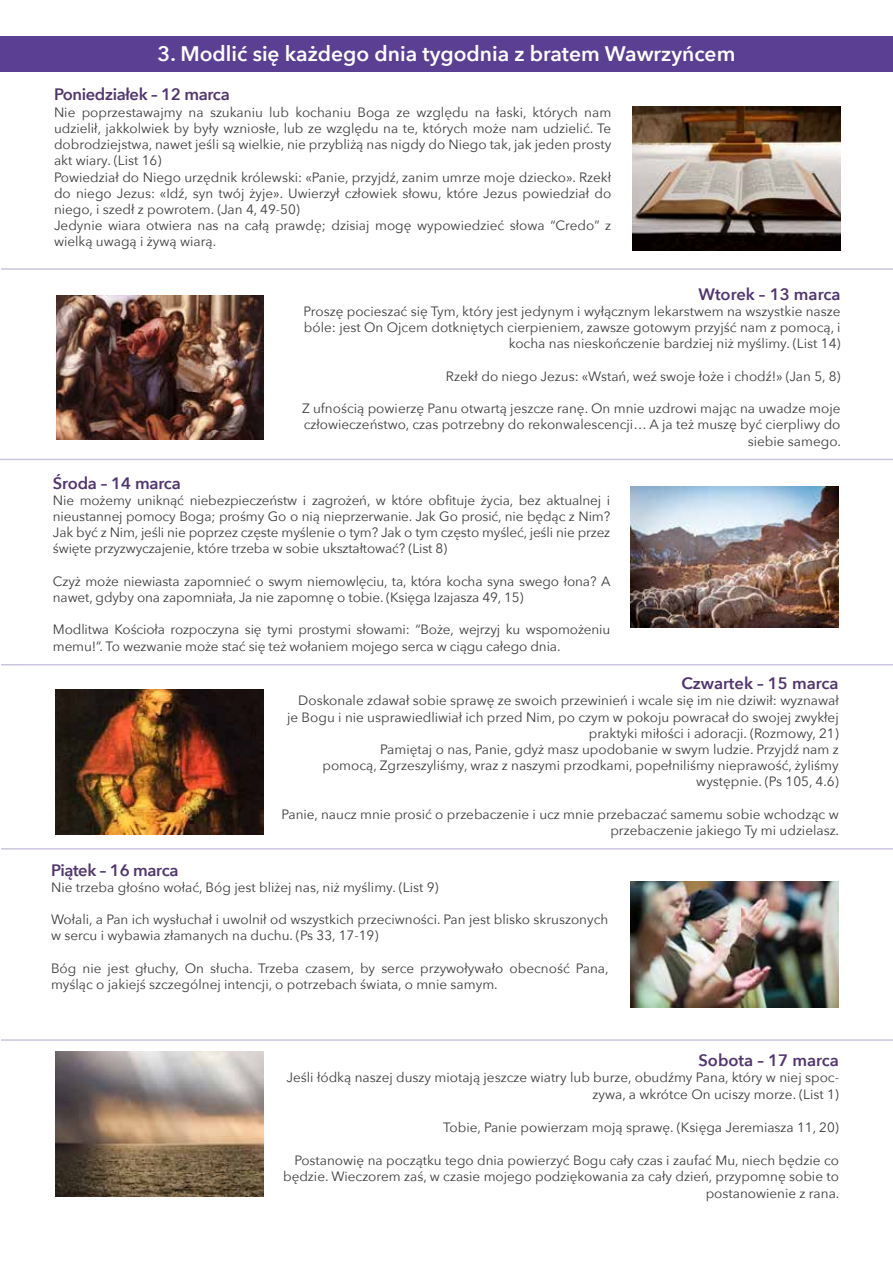
<style>
.page{position:relative;width:893px;height:1263px;background:#fff}
.page>*{position:absolute;margin:0;border:0;box-sizing:border-box;transform-origin:0 0}
.t1{font:600 21px "Avenir Next";color:#fff}
.t2{font:600 16.5px "Avenir Next";letter-spacing:-.01em;color:#51356f}
.t3{font:13.5px/16.2px "Avenir Next";color:#3c3c3b;text-align:right}
</style>
<div class="page">
<div style="left:0;top:36px;width:893px;height:35px;background:#5b3f92"></div>
<img style="left:632px;top:106px;width:208px;height:145px">
<img style="left:56px;top:295px;width:207px;height:145px">
<img style="left:630px;top:487px;width:209px;height:141px">
<img style="left:55px;top:690px;width:208px;height:144px">
<hr style="left:1px;top:268px;width:892px;height:2px;background:#5b3f92">
<hr style="left:0;top:459px;width:893px;height:1px;background:#5b3f92">
<hr style="left:1px;top:664px;width:892px;height:1px;background:#5b3f92">
<img style="left:630px;top:881px;width:209px;height:126px">
<hr style="left:1px;top:1039px;width:892px;height:2px;background:#5b3f92">
<hr style="left:1px;top:848px;width:892px;height:1px;background:#5b3f92">
<img style="left:55px;top:1051px;width:208px;height:145px">
<h1 class="t1" style="left:158px;top:35px;width:579px">3. Modlić się każdego dnia tygodnia z bratem Wawrzyńcem</h1>
<p class="t2" style="left:54px;top:81px;width:177px">Poniedziałek – 12 marca</p>
<p class="t3" style="left:54px;top:103px;width:559px;text-align:left">Nie poprzestawajmy na szukaniu lub kochaniu Boga ze względu na łaski, których nam udzielił, jakkolwiek by były wzniosłe, lub ze względu na te, których może nam udzielić. Te dobrodziejstwa, nawet jeśli są wielkie, nie przybliżą nas nigdy do Niego tak, jak jeden prosty akt wiary. (List 16)<br>Powiedział do Niego urzędnik królewski: «Panie, przyjdź, zanim umrze moje dziecko». Rzekł do niego Jezus: «Idź, syn twój żyje». Uwierzył człowiek słowu, które Jezus powiedział do niego, i szedł z powrotem. (Jan 4, 49-50)<br>Jedynie wiara otwiera nas na całą prawdę; dzisiaj mogę wypowiedzieć słowa “Credo” z wielką uwagą i żywą wiarą.</p>
<p class="t2" style="left:698px;top:280px;width:144px">Wtorek – 13 marca</p>
<p class="t3" style="left:304px;top:303px;width:538px">Proszę pocieszać się Tym, który jest jedynym i wyłącznym lekarstwem na wszystkie nasze bóle: jest On Ojcem dotkniętych cierpieniem, zawsze gotowym przyjść nam z pomocą, i kocha nas nieskończenie bardziej niż myślimy. (List 14)</p>
<p class="t3" style="left:446px;top:367px;width:396px">Rzekł do niego Jezus: «Wstań, weź swoje łoże i chodź!» (Jan 5, 8)</p>
<p class="t3" style="left:302px;top:400px;width:540px">Z ufnością powierzę Panu otwartą jeszcze ranę. On mnie uzdrowi mając na uwadze moje człowieczeństwo, czas potrzebny do rekonwalescencji… A ja też muszę być cierpliwy do siebie samego.</p>
<p class="t2" style="left:53px;top:469px;width:130px">Środa – 14 marca</p>
<p class="t3" style="left:53px;top:491px;width:559px;text-align:justify">Nie możemy uniknąć niebezpieczeństw i zagrożeń, w które obfituje życia, bez aktualnej i nieustannej pomocy Boga; prośmy Go o nią nieprzerwanie. Jak Go prosić, nie będąc z Nim?<br>Jak być z Nim, jeśli nie poprzez częste myślenie o tym? Jak o tym często myśleć, jeśli nie przez święte przyzwyczajenie, które trzeba w sobie ukształtować? (List 8)</p>
<p class="t3" style="left:53px;top:572px;width:559px;text-align:left">Czyż może niewiasta zapomnieć o swym niemowlęciu, ta, która kocha syna swego łona? A nawet, gdyby ona zapomniała, Ja nie zapomnę o tobie. (Księga Izajasza 49, 15)</p>
<p class="t3" style="left:53px;top:621px;width:559px;text-align:left">Modlitwa Kościoła rozpoczyna się tymi prostymi słowami: “Boże, wejrzyj ku wspomożeniu memu!”. To wezwanie może stać się też wołaniem mojego serca w ciągu całego dnia.</p>
<p class="t2" style="left:681px;top:669px;width:159px">Czwartek – 15 marca</p>
<p class="t3" style="left:287px;top:692px;width:553px">Doskonale zdawał sobie sprawę ze swoich przewinień i wcale się im nie dziwił: wyznawał je Bogu i nie usprawiedliwiał ich przed Nim, po czym w pokoju powracał do swojej zwykłej praktyki miłości i adoracji. (Rozmowy, 21)<br>Pamiętaj o nas, Panie, gdyż masz upodobanie w swym ludzie. Przyjdź nam z<br>pomocą, Zgrzeszyliśmy, wraz z naszymi przodkami, popełniliśmy nieprawość, żyliśmy występnie. (Ps 105, 4.6)</p>
<p class="t3" style="left:281px;top:805px;width:559px">Panie, naucz mnie prosić o przebaczenie i ucz mnie przebaczać samemu sobie wchodząc w przebaczenie jakiego Ty mi udzielasz.</p>
<p class="t2" style="left:51px;top:855px;width:129px">Piątek – 16 marca</p>
<p class="t3" style="left:51px;top:878px;width:389px">Nie trzeba głośno wołać, Bóg jest bliżej nas, niż myślimy. (List 9)</p>
<p class="t3" style="left:51px;top:911px;width:559px;text-align:left">Wołali, a Pan ich wysłuchał i uwolnił od wszystkich przeciwności. Pan jest blisko skruszonych w sercu i wybawia złamanych na duchu. (Ps 33, 17-19)</p>
<p class="t3" style="left:51px;top:959px;width:559px;text-align:left">Bóg nie jest głuchy, On słucha. Trzeba czasem, by serce przywoływało obecność Pana, myśląc o jakiejś szczególnej intencji, o potrzebach świata, o mnie samym.</p>
<p class="t2" style="left:698px;top:1046px;width:142px">Sobota – 17 marca</p>
<p class="t3" style="left:287px;top:1068px;width:554px">Jeśli łódką naszej duszy miotają jeszcze wiatry lub burze, obudźmy Pana, który w niej spoc&shy;zywa, a wkrótce On uciszy morze. (List 1)</p>
<p class="t3" style="left:443px;top:1118px;width:397px">Tobie, Panie powierzam moją sprawę. (Księga Jeremiasza 11, 20)</p>
<p class="t3" style="left:283px;top:1151px;width:558px">Postanowię na początku tego dnia powierzyć Bogu cały czas i zaufać Mu, niech będzie co będzie. Wieczorem zaś, w czasie mojego podziękowania za cały dzień, przypomnę sobie to postanowienie z rana.</p>
</div>
